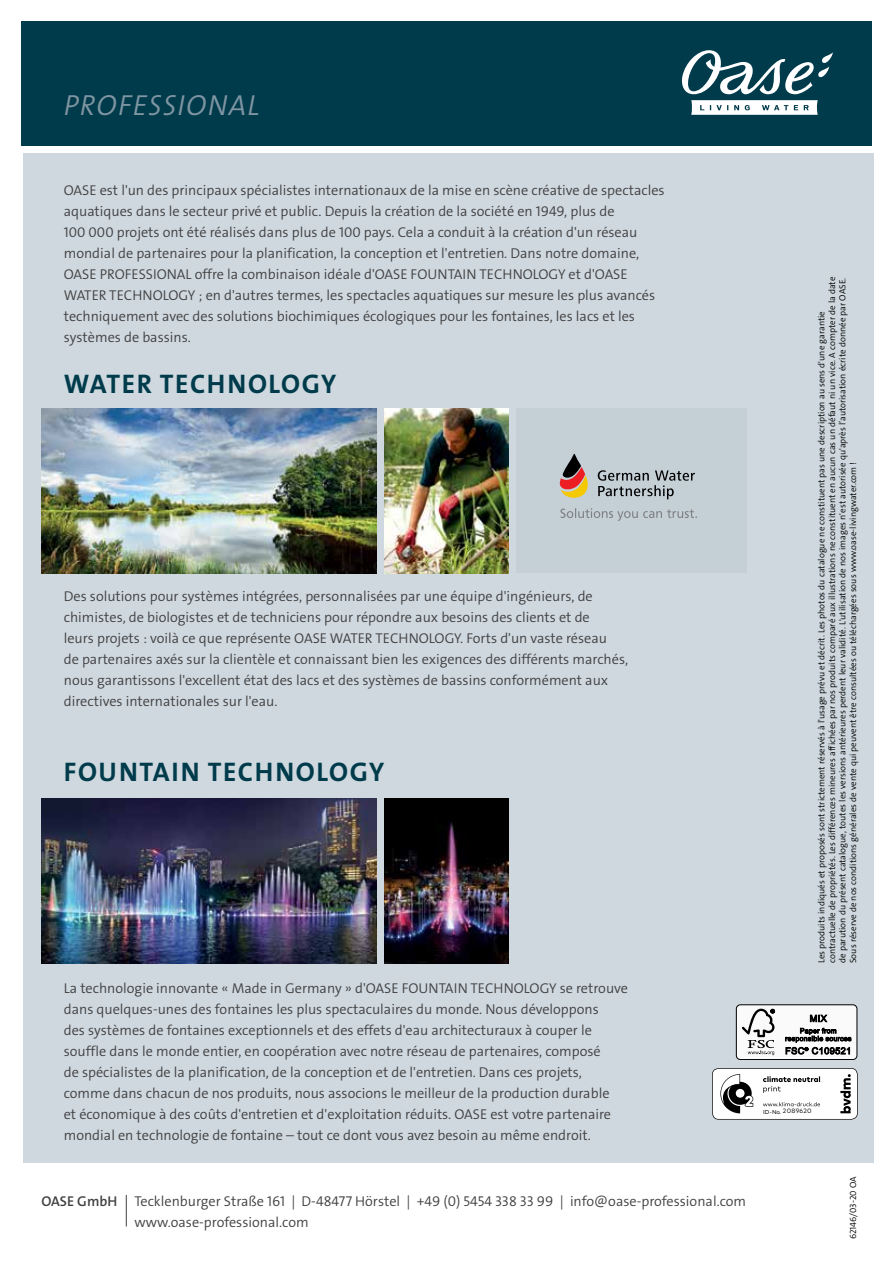
<style>
.page{position:relative;width:893px;height:1263px;background:#fff}
.page>*{position:absolute;margin:0;border:0;box-sizing:border-box;transform-origin:0 0}
.t1{font:29.1px "The Sans LP4 Se Lig IT";letter-spacing:.045em;color:#7f95a2}
.t2{font:27px "The Sans LP7 Bld";letter-spacing:.06em;color:#003b4c}
.t3{font:14.25px/21px "The Sans LP4 Se Lig";color:#414042}
.t4{font:9px/10.5px "The Sans LP4 Se Lig";color:#000}
.t5{font:6.3px "Mark Pro";letter-spacing:.05em;color:#000}
.s1{font-family:"The Sans LP6 Se Bld"}
.s2{font-family:"Mark OT";font-size:5.7px}
</style>
<div class="page">
<div style="left:23px;top:153px;width:851px;height:1010px;background:#ced8de"></div>
<div style="left:21px;top:21px;width:851px;height:125px;background:#003b4c"></div>
<svg style="left:682px;top:50px;width:151px;height:65px"></svg>
<hr style="left:126px;top:1195px;width:1px;height:31px;background:#414042">
<img style="left:41px;top:798px;width:336px;height:165px">
<img style="left:385px;top:798px;width:123px;height:165px">
<img style="left:41px;top:408px;width:336px;height:165px">
<img style="left:385px;top:408px;width:123px;height:165px">
<div style="left:516px;top:408px;width:231px;height:165px;background:#c4cfd6"></div>
<svg style="left:598px;top:470px;width:97px;height:29px"></svg>
<svg style="left:560px;top:454px;width:28px;height:44px"></svg>
<svg style="left:560px;top:508px;width:137px;height:13px"></svg>
<div style="left:736px;top:1005px;width:121px;height:54px;background:#fafafa;border-radius:4px"></div>
<div style="left:736px;top:1004px;width:121px;height:56px;border:1px solid #000;border-radius:4px"></div>
<svg style="left:742px;top:1009px;width:33px;height:46px"></svg>
<svg style="left:785px;top:1014px;width:66px;height:40px"></svg>
<svg style="left:712px;top:1068px;width:146px;height:52px;background:#d5d5d5"></svg>
<h1 class="t1" style="left:64px;top:86px;width:197px">PROFESSIONAL</h1>
<p class="t3" style="left:64px;top:180px;width:602px">OASE est l'un des principaux spécialistes internationaux de la mise en scène créative de spectacles aquatiques dans le secteur privé et public. Depuis la création de la société en 1949, plus de<br>100 000 projets ont été réalisés dans plus de 100 pays. Cela a conduit à la création d'un réseau mondial de partenaires pour la planification, la conception et l'entretien. Dans notre domaine, OASE PROFESSIONAL offre la combinaison idéale d'OASE FOUNTAIN TECHNOLOGY et d'OASE WATER TECHNOLOGY ; en d'autres termes, les spectacles aquatiques sur mesure les plus avancés techniquement avec des solutions biochimiques écologiques pour les fontaines, les lacs et les systèmes de bassins.</p>
<h2 class="t2" style="left:64px;top:366px;width:274px">WATER TECHNOLOGY</h2>
<p class="t3" style="left:64px;top:585px;width:566px">Des solutions pour systèmes intégrées, personnalisées par une équipe d'ingénieurs, de chimistes, de biologistes et de techniciens pour répondre aux besoins des clients et de<br>leurs projets : voilà ce que représente OASE WATER TECHNOLOGY. Forts d'un vaste réseau<br>de partenaires axés sur la clientèle et connaissant bien les exigences des différents marchés, nous garantissons l'excellent état des lacs et des systèmes de bassins conformément aux directives internationales sur l'eau.</p>
<h2 class="t2" style="left:64px;top:754px;width:322px">FOUNTAIN TECHNOLOGY</h2>
<p class="t3" style="left:64px;top:977px;width:566px">La technologie innovante « Made in Germany » d'OASE FOUNTAIN TECHNOLOGY se retrouve dans quelques-unes des fontaines les plus spectaculaires du monde. Nous développons<br>des systèmes de fontaines exceptionnels et des effets d'eau architecturaux à couper le souffle dans le monde entier, en coopération avec notre réseau de partenaires, composé<br>de spécialistes de la planification, de la conception et de l'entretien. Dans ces projets, comme dans chacun de nos produits, nous associons le meilleur de la production durable<br>et économique à des coûts d'entretien et d'exploitation réduits. OASE est votre partenaire mondial en technologie de fontaine – tout ce dont vous avez besoin au même endroit.</p>
<p class="t3" style="left:134px;top:1190px;width:613px;text-indent:-93px"><span class="s1">OASE GmbH</span> Tecklenburger Straße 161 | D-48477 Hörstel | +49 (0) 5454 338 33 99 | info@oase-professional.com www.oase-professional.com</p>
<p class="t4" style="left:816px;top:963px;width:688px;rotate:-90deg">Les produits indiqués et proposés sont strictement réservés à l'usage prévu et décrit. Les photos du catalogue ne constituent pas une description au sens d'une garantie contractuelle de propriétés. Les différences mineures affichées par nos produits comparé aux illustrations ne constituent en aucun cas un défaut ni un vice. A compter de la date de parution du présent catalogue, toutes les versions antérieures perdent leur validité. L'utilisation de nos images n'est autorisée qu'après l’autorisation écrite donnée par OASE.<br>Sous réserve de nos conditions générales de vente qui peuvent être consultées ou téléchargées sous www.oase-livingwater.com !</p>
<p class="t5" style="left:763px;top:1106px;width:50px"><span class="s2">ID-No.</span> 2089620</p>
<p class="t4" style="left:848px;top:1239px;width:64px;rotate:-90deg">62146/03-20 OA</p>
</div>
